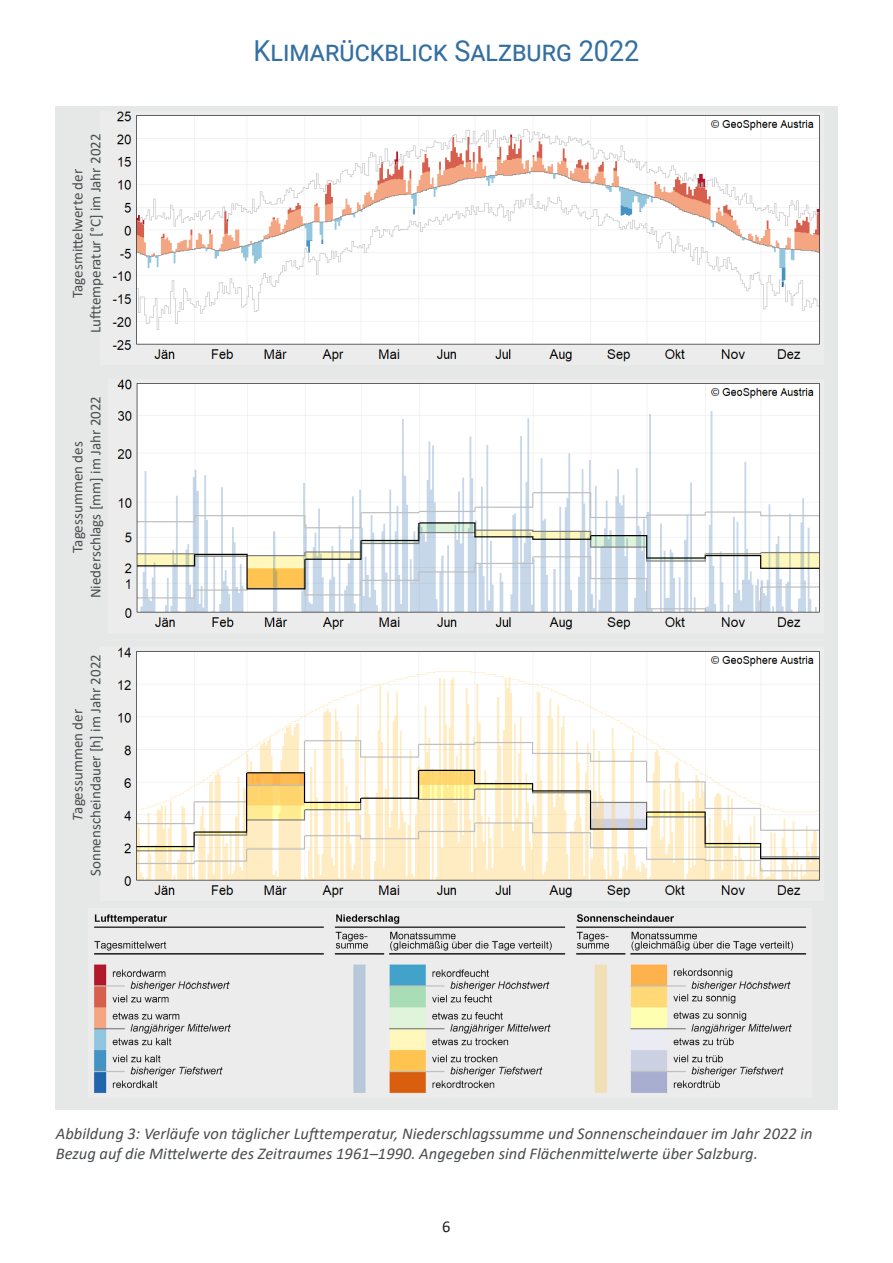
<style>
.page{position:relative;width:893px;height:1263px;background:#fff}
.page>*{position:absolute;margin:0;border:0;box-sizing:border-box;transform-origin:0 0}
.t1{font:28.95px "Roboto";color:#346fa2;scale:.93 1}
.t2{font:italic 16.5px/19.8px "Calibri";color:#4a4d4f}
.t3{font:16.5px "Calibri";color:#231f20}
.t4{font:15px/18px "Calibri";color:#4a4d4f;text-align:center}
.s1{font-style:italic}
</style>
<div class="page">
<div style="left:55px;top:106px;width:783px;height:1003px;background:#e5e8e7"></div>
<img style="left:112px;top:111px;width:708px;height:251px">
<img style="left:117px;top:379px;width:703px;height:251px">
<img style="left:118px;top:647px;width:702px;height:251px">
<img style="left:94px;top:914px;width:713px;height:179px">
<p class="t4" style="left:68px;top:333px;width:201px;rotate:-90deg">Tagesmittelwerte der<br>Lufttemperatur [°C] im Jahr 2022</p>
<p class="t4" style="left:68px;top:598px;width:204px;rotate:-90deg">Tagessummen des<br>Niederschlags [mm] im Jahr 2022</p>
<p class="t4" style="left:68px;top:876px;width:223px;rotate:-90deg"><span class="s1">T</span>agessummen der<br>Sonnenscheindauer [h] im Jahr 2022</p>
<h1 class="t1" style="left:254px;top:30px;width:416px">Klimarückblick Salzburg 2022</h1>
<p class="t2" style="left:56px;top:1123px;width:758px">Abbildung 3: Verläufe von täglicher Lufttemperatur, Niederschlagssumme und Sonnenscheindauer im Jahr 2022 in<br>Bezug auf die Mittelwerte des Zeitraumes 1961–1990. Angegeben sind Flächenmittelwerte über Salzburg.</p>
<p class="t3" style="left:442px;top:1215px;width:10px">6</p>
</div>
